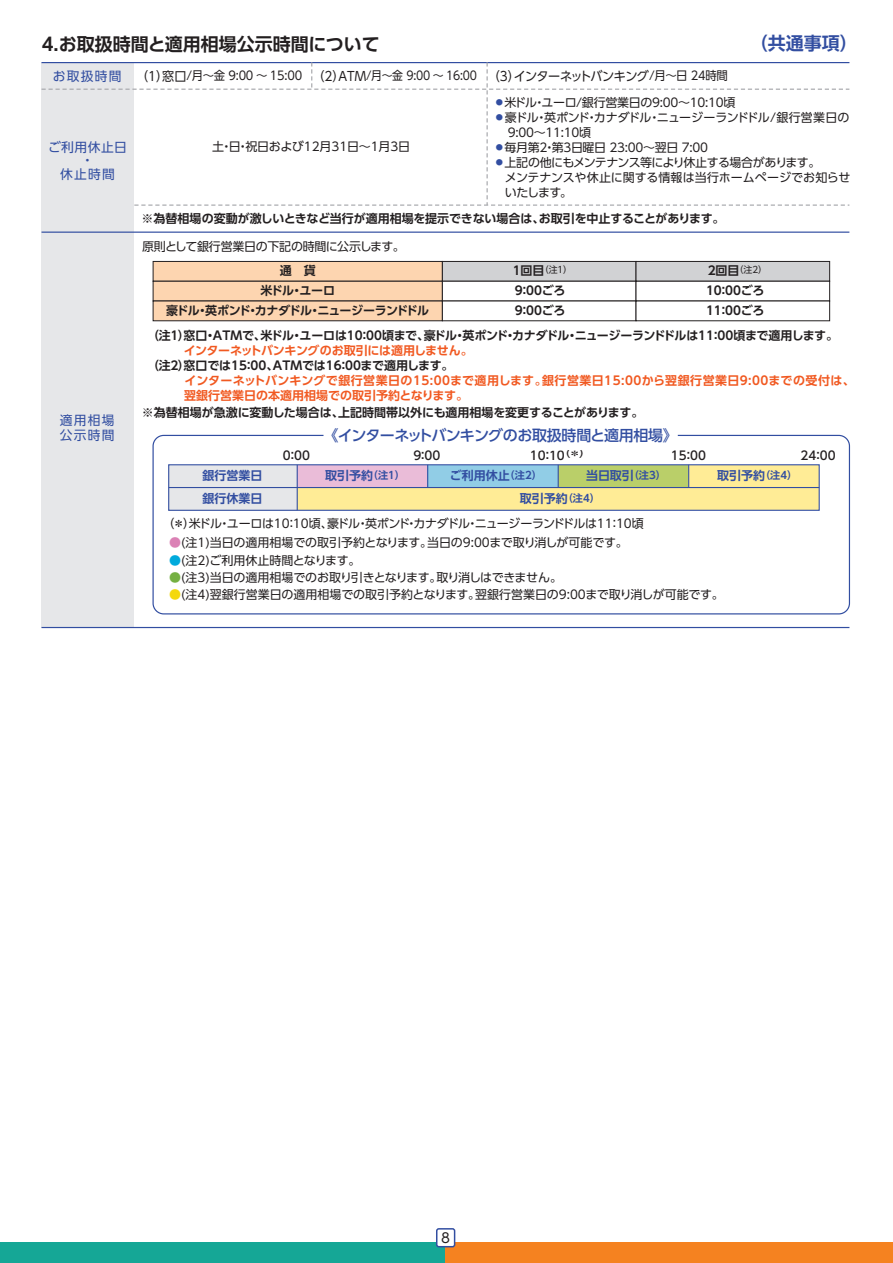
<style>
.page{position:relative;width:893px;height:1263px;background:#fff}
.page>*{position:absolute;margin:0;border:0;box-sizing:border-box;transform-origin:0 0}
.t1{font:700 18px "UD Shin Go Pro De";color:#231f20}
.t2{font:700 18px "UD Shin Go Pro De";color:#324ea1}
.t3{font:500 15px "UD Shin Go Pro";letter-spacing:-.045em;color:#324ea1}
.t4{font:13.5px "UD Shin Go Pro";color:#231f20}
.t5{font:12.75px/15.8px "UD Shin Go Pro";letter-spacing:.1em;color:#324ea1}
.t6{font:12.75px/13.5px "UD Shin Go Pro";letter-spacing:.04em;color:#324ea1;text-align:center}
.t7{font:12px/15px "UD Shin Go Pro";letter-spacing:-.02em;color:#231f20}
.t8{font:700 12px/20px "UD Shin Go Pro De";letter-spacing:-.015em;color:#231f20}
.t9{font:12px "UD Shin Go Pro";color:#231f20}
.t10{font:700 12px "UD Shin Go Pro De";letter-spacing:.03em;color:#f15921}
.t11{font:12px "UD Shin Go Pro";letter-spacing:-.02em;color:#231f20;scale:.95 1}
.t12{font:700 12px "UD Shin Go Pro De";color:#324ea1}
.t13{font:700 12px/20px "UD Shin Go Pro De";letter-spacing:-.06em;color:#231f20;text-align:center}
.t14{font:700 12px "UD Shin Go Pro De";letter-spacing:-.03em;color:#f15921}
.t15{font:500 12px "UD Shin Go Pro";color:#231f20}
.t16{font:700 12px "UD Shin Go Pro De";color:#f15921}
.t17{font:9px "UD Shin Go Pro";color:#231f20}
.s1{font-size:12.75px}
.s2{font-family:"UD Shin Go Pro De";font-weight:700;font-size:12px}
.s3{color:#231f20}
.s4{font-size:10.2px}
.s5{font-family:"UD Shin Go Pro De";font-weight:700;color:#db81b5}
.s6{font-family:"UD Shin Go Pro De";font-weight:700;color:#00aadc}
.s7{font-family:"UD Shin Go Pro De";font-weight:700;color:#75b042}
.s8{font-family:"UD Shin Go Pro De";font-weight:700;color:#f4d80d}
</style>
<div class="page">
<div style="left:0;top:1242px;width:446px;height:21px;background:#15a796"></div>
<div style="left:446px;top:1242px;width:447px;height:21px;background:#f58220"></div>
<div style="left:297px;top:465px;width:131px;height:22px;background:#eabcd8"></div>
<div style="left:689px;top:465px;width:130px;height:22px;background:#ffec96"></div>
<div style="left:297px;top:487px;width:522px;height:23px;background:#ffec96"></div>
<div style="left:169px;top:465px;width:128px;height:45px;background:#e6e7e9"></div>
<div style="left:153px;top:261px;width:290px;height:20px;background:#fdd5b0;border:1px solid #231f20"></div>
<div style="left:442px;top:261px;width:194px;height:20px;background:#d1d2d4;border:1px solid #231f20"></div>
<div style="left:636px;top:261px;width:194px;height:20px;background:#d1d2d4;border:1px solid #231f20"></div>
<div style="left:153px;top:281px;width:290px;height:20px;background:#fdd5b0;border:1px solid #231f20"></div>
<div style="left:442px;top:281px;width:194px;height:20px;background:#fff;border:1px solid #231f20"></div>
<div style="left:636px;top:281px;width:194px;height:20px;background:#fff;border:1px solid #231f20"></div>
<div style="left:153px;top:301px;width:290px;height:20px;background:#fdd5b0"></div>
<div style="left:442px;top:301px;width:194px;height:20px;background:#fff"></div>
<div style="left:41px;top:63px;width:93px;height:564px;background:#e6e7e9"></div>
<hr style="left:42px;top:232px;width:807px;height:1px;background:#324ea1">
<div style="left:168px;top:464px;width:652px;height:47px;border:1px solid #324ea1"></div>
<hr style="left:297px;top:465px;width:1px;height:45px;background:#324ea1">
<hr style="left:169px;top:487px;width:650px;height:1px;background:#324ea1">
<hr style="left:41px;top:62px;width:808px;height:1px;background:#324ea1">
<hr style="left:42px;top:627px;width:807px;height:1px;background:#324ea1">
<div style="left:152px;top:435px;width:698px;height:179px;border:1px solid #324ea1;border-radius:11px"></div>
<svg style="left:313px;top:434px;width:376px;height:53px"></svg>
<svg style="left:42px;top:62px;width:807px;height:144px"></svg>
<div style="left:436px;top:1228px;width:19px;height:19px;border:3px solid #324ea1"></div>
<div style="left:437px;top:1229px;width:17px;height:17px;background:#fff"></div>
<h1 class="t1" style="left:42px;top:30px;width:339px">4.お取扱時間と適用相場公示時間について</h1>
<p class="t5" style="left:53px;top:67px;width:70px">お取扱時間</p>
<p class="t11" style="left:136px;top:66px;width:624px"><span class="s1">（1）窓口</span>/月～金 9:00 ～ 15:00 <span class="s1">（2）ATM</span>/月～金 9:00 ～ 16:00 <span class="s1">（3）インターネットバンキング</span>/月～日 24時間</p>
<h1 class="t2" style="left:750px;top:29px;width:109px">（共通事項）</h1>
<p class="t6" style="left:48px;top:140px;width:80px">ご利用休止日・<br>休止時間</p>
<p class="t5" style="left:60px;top:411px;width:56px">適用相場公示時間</p>
<p class="t7" style="left:212px;top:139px;width:200px">土・日・祝日および12月31日～1月3日</p>
<p class="t7" style="left:496px;top:95px;width:241px"><sup>●</sup> 米ドル・ユーロ/銀行営業日の9:00～10:10頃</p>
<p class="t7" style="left:508px;top:110px;width:343px;text-indent:-12px"><sup>●</sup> 豪ドル・英ポンド・カナダドル・ニュージーランドドル/銀行営業日の<br>9:00～11:10頃</p>
<p class="t7" style="left:496px;top:140px;width:214px"><sup>●</sup> 毎月第2・第3日曜日 23:00～翌日 7:00</p>
<p class="t7" style="left:505px;top:155px;width:347px;text-indent:-9px"><sup>●</sup> 上記の他にもメンテナンス等により休止する場合があります。<br>メンテナンスや休止に関する情報は当行ホームページでお知らせいたします。</p>
<p class="t8" style="left:142px;top:208px;width:585px">※為替相場の変動が激しいときなど当行が適用相場を提示できない場合は、お取引を中止することがあります。</p>
<p class="t7" style="left:142px;top:239px;width:264px">原則として銀行営業日の下記の時間に公示します。</p>
<p class="t8" style="left:280px;top:260px;width:37px">通　貨</p>
<p class="t17" style="left:513px;top:262px;width:61px"><span class="s2">1回目</span>（注１）</p>
<p class="t17" style="left:706px;top:262px;width:63px"><span class="s2">２回目</span>（注２）</p>
<p class="t13" style="left:166px;top:280px;width:264px">米ドル・ユーロ<br>豪ドル・英ポンド・カナダドル・ニュージーランドドル</p>
<p class="t8" style="left:515px;top:280px;width:52px">9：00ごろ<br>9：00ごろ</p>
<p class="t8" style="left:706px;top:280px;width:60px">10：00ごろ<br>11：00ごろ</p>
<p class="t8" style="left:147px;top:325px;width:693px">（注１）窓口・ATMで、米ドル・ユーロは10：00頃まで、豪ドル・英ポンド・カナダドル・ニュージーランドドルは11：00頃まで適用します。</p>
<p class="t14" style="left:153px;top:341px;width:321px"><span class="s3">　　</span>インターネットバンキングのお取引には適用しません。</p>
<p class="t8" style="left:147px;top:355px;width:308px">（注２）窓口では15：00、ATMでは16：00まで適用します。</p>
<p class="t10" style="left:153px;top:371px;width:703px"><span class="s3">　　</span> インターネットバンキングで銀行営業日の15:00まで適用します。銀行営業日15:00から翌銀行営業日9:00までの受付は、</p>
<p class="t16" style="left:184px;top:386px;width:285px">翌銀行営業日の本適用相場での取引予約となります。</p>
<p class="t8" style="left:142px;top:402px;width:503px">※為替相場が急激に変動した場合は、上記時間帯以外にも適用相場を変更することがあります。</p>
<p class="t3" style="left:323px;top:423px;width:356px">《インターネットバンキングのお取扱時間と適用相場》</p>
<p class="t15" style="left:283px;top:445px;width:29px">0：00</p>
<p class="t15" style="left:413px;top:445px;width:29px">9：00</p>
<p class="t15" style="left:530px;top:445px;width:63px">10：10<sup>（＊）</sup></p>
<p class="t15" style="left:671px;top:445px;width:37px">1 5：00</p>
<p class="t15" style="left:801px;top:445px;width:37px">24：00</p>
<p class="t12" style="left:450px;top:466px;width:94px">ご利用休止<span class="s4">（注2）</span></p>
<p class="t12" style="left:586px;top:466px;width:81px">当日取引<span class="s4">（注3）</span></p>
<p class="t12" style="left:717px;top:466px;width:82px">取引予約<span class="s4">（注4）</span></p>
<p class="t12" style="left:202px;top:466px;width:61px">銀行営業日</p>
<p class="t12" style="left:325px;top:466px;width:82px">取引予約<span class="s4">（注1）</span></p>
<p class="t12" style="left:202px;top:489px;width:61px">銀行休業日</p>
<p class="t12" style="left:520px;top:489px;width:82px">取引予約<span class="s4">（注4）</span></p>
<p class="t7" style="left:169px;top:535px;width:460px"><span class="s5">●</span>(注1)当日の適用相場での取引予約となります。当日の9:00まで取り消しが可能です。</p>
<p class="t9" style="left:169px;top:550px;width:193px"><span class="s6">●</span>(注2)ご利用休止時間となります。</p>
<p class="t7" style="left:169px;top:569px;width:395px"><span class="s7">●</span>(注3)当日の適用相場でのお取り引きとなります。取り消しはできません。</p>
<p class="t9" style="left:169px;top:585px;width:556px"><span class="s8">●</span>(注4)翌銀行営業日の適用相場での取引予約となります。翌銀行営業日の9:00まで取り消しが可能です。</p>
<p class="t7" style="left:163px;top:515px;width:483px">（＊）米ドル・ユーロは10：10頃、豪ドル・英ポンド・カナダドル・ニュージーランドドルは11：10頃</p>
<p class="t4" style="left:441px;top:1227px;width:10px">8</p>
</div>
